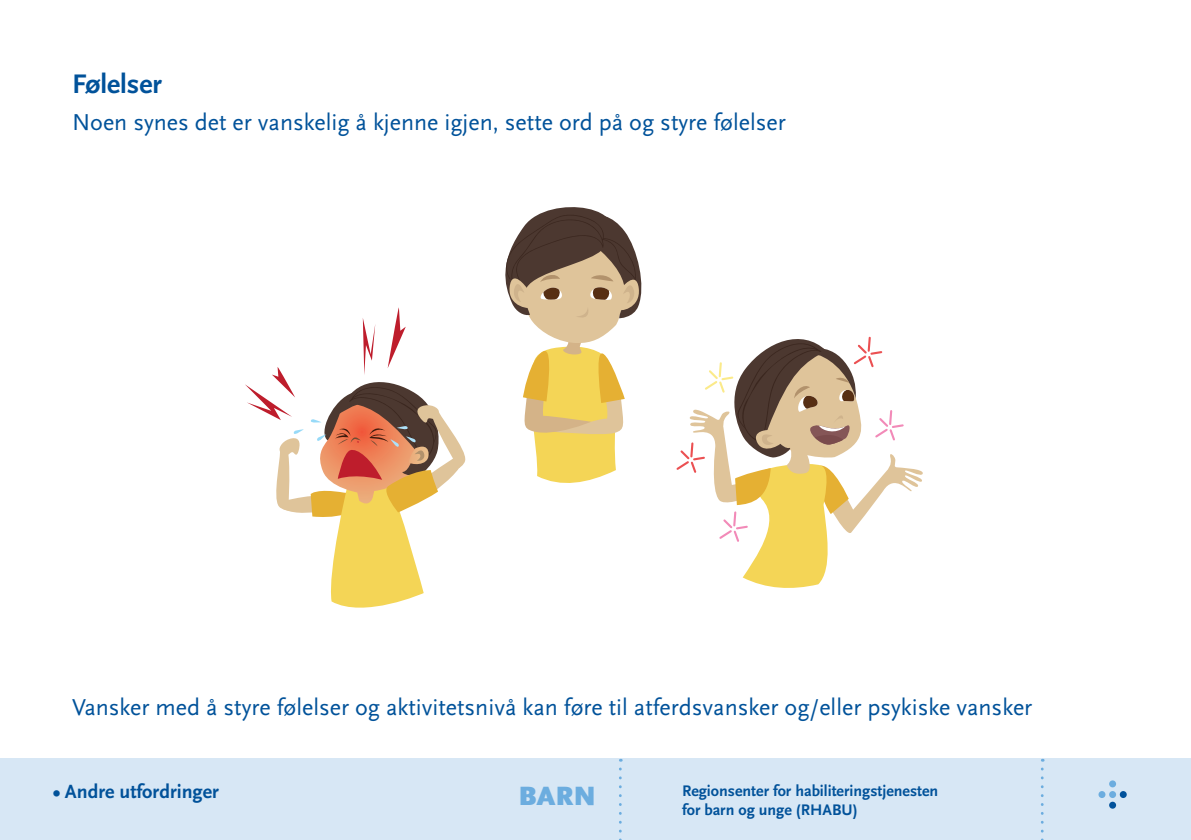
<style>
.page{position:relative;width:1191px;height:840px;background:#fff}
.page>*{position:absolute;margin:0;border:0;box-sizing:border-box;transform-origin:0 0}
.Punkter{font:700 28px "Scala Sans OT";color:#01529a}
.t1{font:900 27.6px "Scala Sans OT";color:#6caddf}
.uten_punkt{font:24px "Scala Sans OT";color:#01529a}
.Hovedtittel{font:700 20px "Scala Sans OT";color:#01529a}
.mt{font:700 16px "Scala Sans OT";color:#01529a}
</style>
<div class="page">
<div style="left:0;top:757px;width:1191px;height:82px;background:#d7e7f5"></div>
<div style="left:1109px;top:780px;width:7px;height:7px;background:#6caddf;border-radius:50%"></div>
<svg style="left:1109px;top:790px;width:7px;height:7px"></svg>
<svg style="left:1098px;top:790px;width:7px;height:7px"></svg>
<svg style="left:1119px;top:790px;width:7px;height:7px"></svg>
<div style="left:1109px;top:801px;width:7px;height:7px;background:#01529b;border-radius:50%"></div>
<svg style="left:619px;top:768px;width:2px;height:72px"></svg>
<svg style="left:1040px;top:768px;width:3px;height:72px"></svg>
<svg style="left:245px;top:307px;width:221px;height:301px"></svg>
<svg style="left:505px;top:207px;width:137px;height:276px"></svg>
<svg style="left:676px;top:336px;width:247px;height:252px"></svg>
<p class="Punkter" style="left:72px;top:68px;width:91px">Følelser</p>
<p class="uten_punkt" style="left:72px;top:109px;width:715px">Noen synes det er vanskelig å kjenne igjen, sette ord på og styre følelser</p>
<p class="uten_punkt" style="left:72px;top:694px;width:962px">Vansker med å styre følelser og aktivitetsnivå kan føre til atferdsvansker og/eller psykiske vansker</p>
<p class="Hovedtittel" style="left:53px;top:780px;width:167px">• Andre utfordringer</p>
<p class="mt" style="left:682px;top:781px;width:258px">Regionsenter for habiliteringstjenesten</p>
<p class="mt" style="left:682px;top:800px;width:177px">for barn og unge (RHABU)</p>
<p class="t1" style="left:518px;top:780px;width:79px">BARN</p>
</div>
